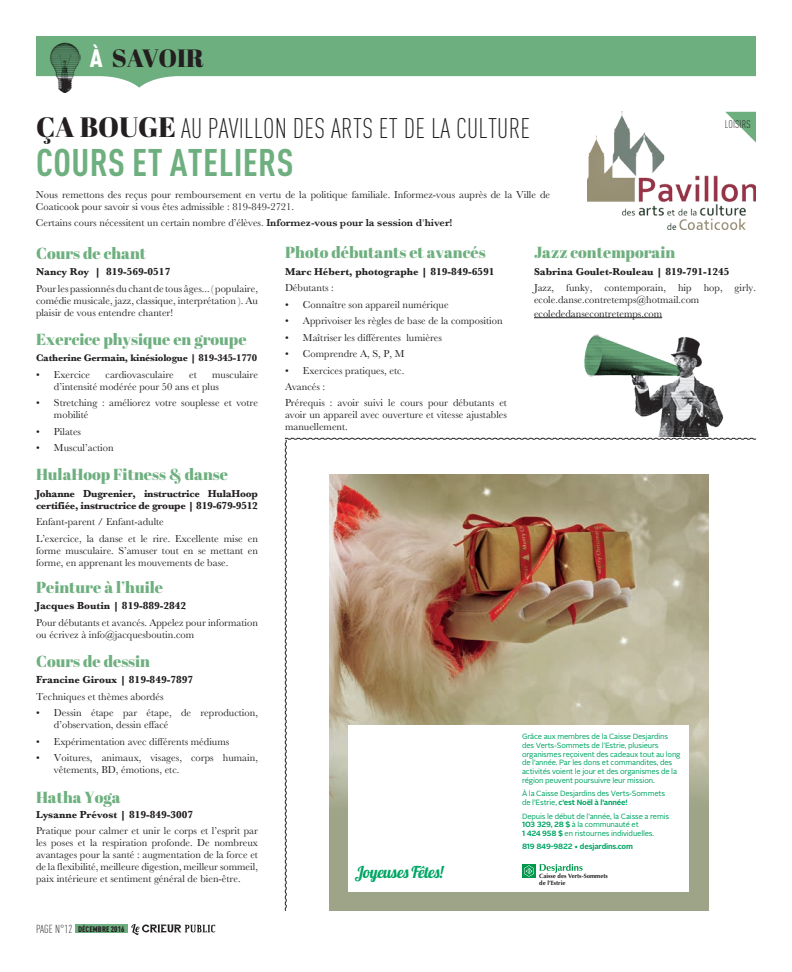
<style>
.page{position:relative;width:792px;height:972px;background:#fff}
.page>*{position:absolute;margin:0;border:0;box-sizing:border-box;transform-origin:0 0}
.t1{font:700 condensed 38px "DINOT";letter-spacing:.01em;color:#6eaf7f}
.t2{font:300 condensed 28px "DINOT";letter-spacing:.01em;color:#231f20}
.t3{font:25px "Abril Fatface";color:#231f20}
.t4{font:16.3px "Lobster";letter-spacing:-.02em;color:#00a665}
.t5{font:16px "Abril Fatface";color:#6eaf7f}
.t6{font:300 condensed 11.5px "DINOT";color:#231f20}
.t7{font:300 condensed 11px "DINOT";letter-spacing:.01em;color:#231f20}
.t8{font:10.5px/12px "Baskerville";color:#231f20}
.t9{font:700 10.5px "Baskerville";color:#231f20}
.t10{font:700 10.5px/12px "Baskerville";letter-spacing:-.02em;color:#231f20}
.t11{font:700 10px "Baskerville";letter-spacing:-.02em;color:#231f20}
.t12{font:900 condensed 8px "DINOT";letter-spacing:.01em;color:#231f20}
.t13{font:7.6px/8.7px "Alright Sans";letter-spacing:-.02em;color:#00a665}
.t14{font:700 7.6px "Alright Sans";letter-spacing:-.02em;color:#00a665}
.t15{font:700 6.2px/6.8px "Optima";letter-spacing:-.005em;color:#231f20}
.s1{font-family:"DINOT";font-weight:900;font-stretch:condensed;color:#fff}
.s2{font-family:"Abril Fatface";font-weight:400;font-stretch:normal}
.s3{font-weight:600}
.s4{font-size:10px}
.s5{font-weight:300;font-size:11.5px}
.s6{font-weight:700}
</style>
<div class="page">
<div style="left:76px;top:924px;width:52px;height:9px;background:#6eaf7f"></div>
<svg style="left:131px;top:924px;width:84px;height:11px"></svg>
<svg style="left:36px;top:36px;width:720px;height:52px;fill:#6eaf7f"></svg>
<img style="left:50px;top:42px;width:31px;height:50px">
<hr style="left:534px;top:317px;width:128px;height:1px;background:#231f20">
<svg style="left:284px;top:437px;width:473px;height:474px"></svg>
<img style="left:588px;top:112px;width:168px;height:118px">
<img style="left:595px;top:334px;width:129px;height:103px">
<svg style="left:584px;top:335px;width:97px;height:42px"></svg>
<h3 class="t3" style="left:90px;top:41px;width:116px"><span class="s1">À</span> SAVOIR</h3>
<h2 class="t2" style="left:36px;top:112px;width:496px"><span class="s2">Ça bouge</span> AU PAVILLON DES ARTS ET DE LA CULTURE</h2>
<h1 class="t1" style="left:36px;top:139px;width:259px">COURS ET ATELIERS</h1>
<p class="t8" style="left:36px;top:188px;width:516px">Nous remettons des reçus pour remboursement en vertu de la politique familiale. Informez-vous auprès de la Ville de<br>Coaticook pour savoir si vous êtes admissible : 819-849-2721.</p>
<p class="t8" style="left:36px;top:217px;width:418px">Certains cours nécessitent un certain nombre d’élèves. <span class="s3">Informez-vous pour la session d</span><span class="s4">’</span><span class="s3">hiver!</span></p>
<p class="t7" style="left:725px;top:118px;width:26px">LOISIRS</p>
<h3 class="t5" style="left:36px;top:242px;width:112px">Cours de chant</h3>
<p class="t9" style="left:36px;top:266px;width:136px">Nancy Roy | 819-569-0517</p>
<p class="t8" style="left:36px;top:282px;width:224px;text-align:justify">Pour les passionnés du chant de tous âges... ( populaire, comédie musicale, jazz, classique, interprétation ). Au plaisir de vous entendre chanter!</p>
<h3 class="t5" style="left:36px;top:328px;width:212px">Exercice physique en groupe</h3>
<p class="t11" style="left:36px;top:352px;width:223px">Catherine Germain, kinésiologue | 819-345-1770</p>
<p class="t8" style="left:36px;top:368px;width:56px">• Exercice</p>
<p class="t8" style="left:106px;top:368px;width:70px">cardiovasculaire</p>
<p class="t8" style="left:189px;top:368px;width:9px">et</p>
<p class="t8" style="left:54px;top:368px;width:206px;text-indent:158px">musculaire d’intensité modérée pour 50 ans et plus</p>
<p class="t8" style="left:54px;top:397px;width:206px;text-indent:-18px">• Stretching : améliorez votre souplesse et votre mobilité</p>
<p class="t8" style="left:36px;top:425px;width:47px">• Pilates</p>
<p class="t8" style="left:36px;top:442px;width:79px">• Muscul’action</p>
<h3 class="t5" style="left:36px;top:463px;width:194px">HulaHoop Fitness &amp; danse</h3>
<p class="t10" style="left:36px;top:487px;width:224px">Johanne Dugrenier, instructrice HulaHoop certifiée, instructrice de groupe | 819-679-9512</p>
<p class="t8" style="left:36px;top:514px;width:224px;line-height:16.5px">Enfant-parent / Enfant-adulte<br>L’exercice, la danse et le rire. Excellente mise en</p>
<p class="t8" style="left:36px;top:544px;width:224px">forme musculaire. S’amuser tout en se mettant en forme, en apprenant les mouvements de base.</p>
<h3 class="t5" style="left:36px;top:576px;width:129px">Peinture à l’huile</h3>
<p class="t9" style="left:36px;top:600px;width:152px">Jacques Boutin | 819-889-2842</p>
<p class="t8" style="left:36px;top:616px;width:224px">Pour débutants et avancés. Appelez pour information ou écrivez à info@jacquesboutin.com</p>
<h3 class="t5" style="left:36px;top:650px;width:116px">Cours de dessin</h3>
<p class="t9" style="left:36px;top:674px;width:159px">Francine Giroux | 819-849-7897</p>
<p class="t8" style="left:36px;top:690px;width:129px">Techniques et thèmes abordés</p>
<p class="t8" style="left:54px;top:707px;width:206px;text-indent:-18px">• Dessin étape par étape, de reproduction, d’observation, dessin effacé</p>
<p class="t8" style="left:36px;top:735px;width:195px">• Expérimentation avec différents médiums</p>
<p class="t8" style="left:54px;top:752px;width:205px;text-indent:-18px">• Voitures, animaux, visages, corps humain, vêtements, BD, émotions, etc.</p>
<h3 class="t5" style="left:36px;top:786px;width:86px">Hatha Yoga</h3>
<p class="t9" style="left:36px;top:808px;width:159px">Lysanne Prévost | 819-849-3007</p>
<p class="t8" style="left:36px;top:825px;width:224px;text-align:justify">Pratique pour calmer et unir le corps et l’esprit par les poses et la respiration profonde. De nombreux avantages pour la santé : augmentation de la force et de la flexibilité, meilleure digestion, meilleur sommeil, paix intérieure et sentiment général de bien-être.</p>
<p class="t6" style="left:36px;top:922px;width:5px">PAGE</p>
<p class="t12" style="left:55px;top:924px;width:71px"><span class="s5">N°12</span> DÉCEMBRE 2016</p>
<h3 class="t5" style="left:285px;top:241px;width:202px">Photo débutants et avancés</h3>
<p class="t9" style="left:285px;top:265px;width:211px">Marc Hébert, photographe | 819-849-6591</p>
<p class="t8" style="left:285px;top:282px;width:50px">Débutants :</p>
<p class="t8" style="left:285px;top:298px;width:165px">• Connaître son appareil numérique</p>
<p class="t8" style="left:285px;top:315px;width:219px">• Apprivoiser les règles de base de la composition</p>
<p class="t8" style="left:285px;top:331px;width:158px">• Maîtriser les différentes lumières</p>
<p class="t8" style="left:285px;top:348px;width:121px">• Comprendre A, S, P, M</p>
<p class="t8" style="left:285px;top:362px;width:121px;line-height:16.5px">• Exercices pratiques, etc.<br>Avancés :</p>
<p class="t8" style="left:285px;top:396px;width:224px;text-align:justify">Prérequis : avoir suivi le cours pour débutants et avoir un appareil avec ouverture et vitesse ajustables manuellement.</p>
<h3 class="t5" style="left:534px;top:241px;width:143px">Jazz contemporain</h3>
<p class="t9" style="left:534px;top:265px;width:197px">Sabrina Goulet-Rouleau | 819-791-1245</p>
<p class="t8" style="left:534px;top:282px;width:224px">Jazz, funky, contemporain, hip hop, girly. ecole.danse.contretemps@hotmail.com</p>
<p class="t8" style="left:534px;top:307px;width:130px">ecolededansecontretemps.com</p>
<h3 class="t4" style="left:355px;top:862px;width:90px">Joyeuses Fêtes!</h3>
<p class="t13" style="left:522px;top:732px;width:160px">Grâce aux membres de la Caisse Desjardins des Verts-Sommets de l’Estrie, plusieurs organismes reçoivent des cadeaux tout au long de l’année. Par les dons et commandites, des activités voient le jour et des organismes de la région peuvent poursuivre leur mission.</p>
<p class="t13" style="left:522px;top:789px;width:145px">À la Caisse Desjardins des Verts-Sommets de l’Estrie, <span class="s6">c’est Noël à l’année!</span></p>
<p class="t13" style="left:522px;top:812px;width:149px">Depuis le début de l’année, la Caisse a remis<br><span class="s6">103 329, 28 $</span> à la communauté et<br><span class="s6">1 424 958 $</span> en ristournes individuelles.</p>
<p class="t14" style="left:522px;top:841px;width:112px">819 849-9822 • desjardins.com</p>
<p class="t15" style="left:539px;top:873px;width:70px">Caisse des Verts-Sommets de l’Estrie</p>
</div>
